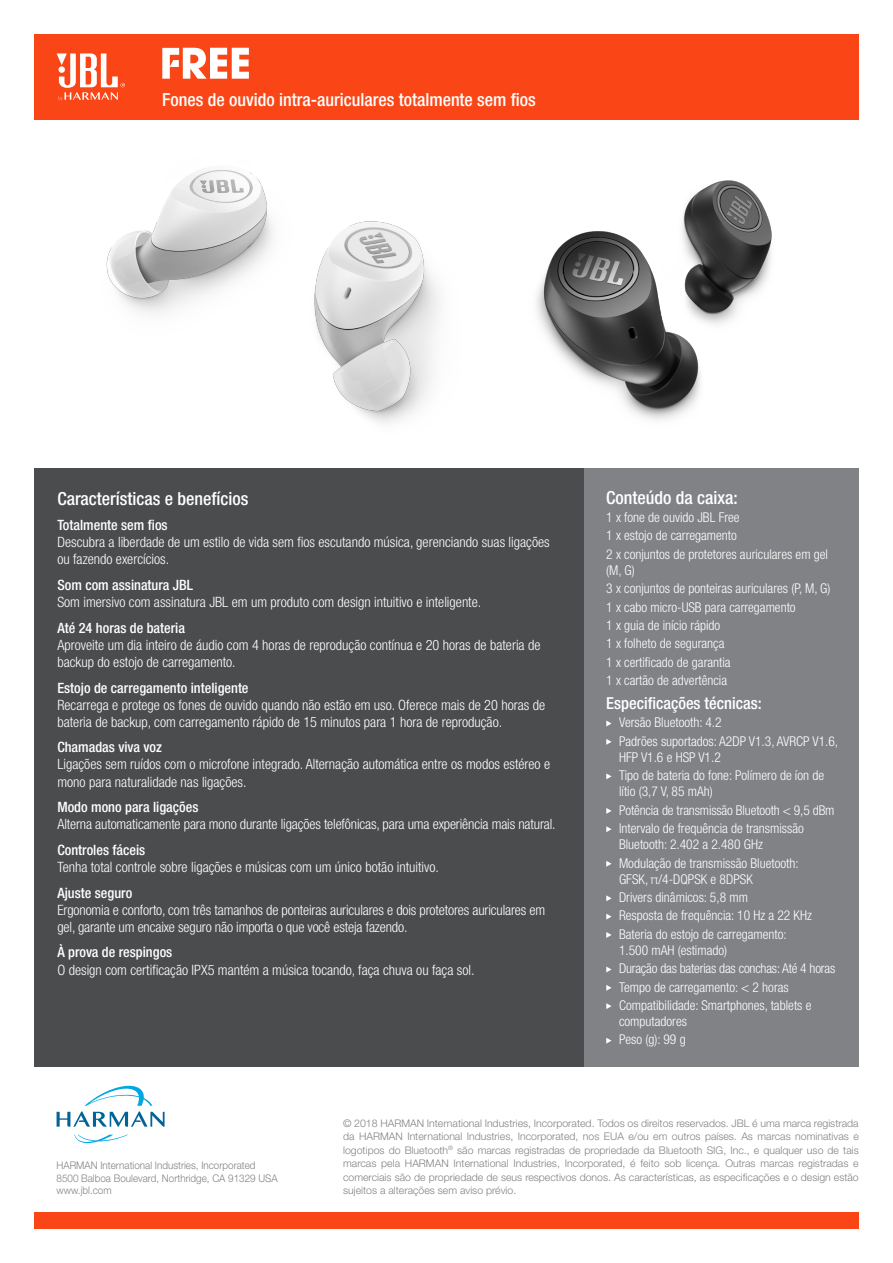
<style>
.page{position:relative;width:893px;height:1263px;background:#fff}
.page>*{position:absolute;margin:0;border:0;box-sizing:border-box;transform-origin:0 0}
.t1{font:500 condensed 18px "Helvetica Neue LT Pro";color:#fff}
.t2{font:500 condensed 16.5px "Helvetica Neue LT Pro";color:#fff}
.t3{font:300 condensed 14.25px/17.1px "Helvetica Neue LT Pro";color:#fff}
.t4{font:500 condensed 14.25px "Helvetica Neue LT Pro";color:#fff}
.t5{font:300 condensed 13.5px/16.2px "Helvetica Neue LT Pro";color:#fff}
.t6{font:300 10.5px/13.5px "Helvetica Neue LT Pro";color:#808285;text-align:justify}
.t7{font:300 10.5px "Helvetica Neue LT Pro";color:#808285;scale:.94 1}
</style>
<div class="page">
<img style="left:106px;top:170px;width:334px;height:253px">
<div style="left:34px;top:1213px;width:825px;height:16px;background:#fa4616"></div>
<svg style="left:74px;top:1135px;width:54px;height:8px"></svg>
<svg style="left:57px;top:1085px;width:108px;height:42px"></svg>
<div style="left:34px;top:34px;width:825px;height:85px;background:#fa4616"></div>
<svg style="left:57px;top:53px;width:68px;height:48px"></svg>
<div style="left:584px;top:468px;width:275px;height:599px;background:#808285"></div>
<svg style="left:606px;top:720px;width:6px;height:6px"></svg>
<svg style="left:606px;top:739px;width:6px;height:6px"></svg>
<svg style="left:606px;top:773px;width:6px;height:6px"></svg>
<svg style="left:606px;top:808px;width:6px;height:6px"></svg>
<svg style="left:606px;top:826px;width:6px;height:6px"></svg>
<svg style="left:606px;top:861px;width:6px;height:6px"></svg>
<svg style="left:606px;top:895px;width:6px;height:6px"></svg>
<svg style="left:606px;top:914px;width:6px;height:5px"></svg>
<svg style="left:606px;top:932px;width:6px;height:6px"></svg>
<svg style="left:606px;top:966px;width:6px;height:6px"></svg>
<svg style="left:606px;top:985px;width:6px;height:6px"></svg>
<svg style="left:606px;top:1003px;width:6px;height:6px"></svg>
<svg style="left:606px;top:1038px;width:6px;height:5px"></svg>
<div style="left:34px;top:468px;width:550px;height:599px;background:#4b4c4d"></div>
<img style="left:536px;top:180px;width:236px;height:240px">
<svg style="left:162px;top:48px;width:87px;height:31px"></svg>
<p class="t1" style="left:162px;top:89px;width:375px">Fones de ouvido intra-auriculares totalmente sem fios</p>
<p class="t1" style="left:57px;top:487px;width:193px">Características e benefícios</p>
<p class="t4" style="left:57px;top:517px;width:112px">Totalmente sem fios</p>
<p class="t3" style="left:57px;top:534px;width:494px">Descubra a liberdade de um estilo de vida sem fios escutando música, gerenciando suas ligações ou fazendo exercícios.</p>
<p class="t4" style="left:57px;top:576px;width:137px">Som com assinatura JBL</p>
<p class="t3" style="left:57px;top:593px;width:425px">Som imersivo com assinatura JBL em um produto com design intuitivo e inteligente.</p>
<p class="t4" style="left:57px;top:619px;width:129px">Até 24 horas de bateria</p>
<p class="t3" style="left:57px;top:636px;width:485px">Aproveite um dia inteiro de áudio com 4 horas de reprodução contínua e 20 horas de bateria de backup do estojo de carregamento.</p>
<p class="t4" style="left:57px;top:679px;width:193px">Estojo de carregamento inteligente</p>
<p class="t3" style="left:57px;top:696px;width:489px">Recarrega e protege os fones de ouvido quando não estão em uso. Oferece mais de 20 horas de bateria de backup, com carregamento rápido de 15 minutos para 1 hora de reprodução.</p>
<p class="t4" style="left:57px;top:739px;width:106px">Chamadas viva voz</p>
<p class="t3" style="left:57px;top:756px;width:494px">Ligações sem ruídos com o microfone integrado. Alternação automática entre os modos estéreo e mono para naturalidade nas ligações.</p>
<p class="t4" style="left:57px;top:799px;width:143px">Modo mono para ligações</p>
<p class="t3" style="left:57px;top:815px;width:500px">Alterna automaticamente para mono durante ligações telefônicas, para uma experiência mais natural.</p>
<p class="t4" style="left:57px;top:841px;width:89px">Controles fáceis</p>
<p class="t3" style="left:57px;top:858px;width:383px">Tenha total controle sobre ligações e músicas com um único botão intuitivo.</p>
<p class="t4" style="left:57px;top:884px;width:76px">Ajuste seguro</p>
<p class="t3" style="left:57px;top:901px;width:489px">Ergonomia e conforto, com três tamanhos de ponteiras auriculares e dois protetores auriculares em gel, garante um encaixe seguro não importa o que você esteja fazendo.</p>
<p class="t4" style="left:57px;top:944px;width:116px">À prova de respingos</p>
<p class="t3" style="left:57px;top:961px;width:419px">O design com certificação IPX5 mantém a música tocando, faça chuva ou faça sol.</p>
<p class="t1" style="left:606px;top:487px;width:133px">Conteúdo da caixa:</p>
<p class="t5" style="left:606px;top:509px;width:135px">1 x fone de ouvido JBL Free</p>
<p class="t5" style="left:606px;top:527px;width:132px">1 x estojo de carregamento</p>
<p class="t5" style="left:606px;top:546px;width:223px">2 x conjuntos de protetores auriculares em gel (M, G)</p>
<p class="t5" style="left:606px;top:580px;width:226px">3 x conjuntos de ponteiras auriculares (P, M, G)</p>
<p class="t5" style="left:606px;top:599px;width:191px">1 x cabo micro-USB para carregamento</p>
<p class="t5" style="left:606px;top:617px;width:116px">1 x guia de início rápido</p>
<p class="t5" style="left:606px;top:635px;width:120px">1 x folheto de segurança</p>
<p class="t5" style="left:606px;top:654px;width:126px">1 x certificado de garantia</p>
<p class="t5" style="left:606px;top:672px;width:122px">1 x cartão de advertência</p>
<p class="t2" style="left:606px;top:693px;width:157px">Especificações técnicas:</p>
<p class="t5" style="left:619px;top:714px;width:104px">Versão Bluetooth: 4.2</p>
<p class="t5" style="left:619px;top:733px;width:221px">Padrões suportados: A2DP V1.3, AVRCP V1.6,<br>HFP V1.6 e HSP V1.2</p>
<p class="t5" style="left:619px;top:767px;width:207px">Tipo de bateria do fone: Polímero de íon de lítio (3,7 V, 85 mAh)</p>
<p class="t5" style="left:619px;top:802px;width:217px">Potência de transmissão Bluetooth &lt; 9,5 dBm</p>
<p class="t5" style="left:619px;top:820px;width:186px">Intervalo de frequência de transmissão<br>Bluetooth: 2.402 a 2.480 GHz</p>
<p class="t5" style="left:619px;top:854px;width:181px">Modulação de transmissão Bluetooth:<br>GFSK, π/4-DQPSK e 8DPSK</p>
<p class="t5" style="left:619px;top:889px;width:130px">Drivers dinâmicos: 5,8 mm</p>
<p class="t5" style="left:619px;top:907px;width:194px">Resposta de frequência: 10 Hz a 22 KHz</p>
<p class="t5" style="left:619px;top:926px;width:169px">Bateria do estojo de carregamento:<br>1.500 mAH (estimado)</p>
<p class="t5" style="left:619px;top:960px;width:218px">Duração das baterias das conchas: Até 4 horas</p>
<p class="t5" style="left:619px;top:979px;width:171px">Tempo de carregamento: &lt; 2 horas</p>
<p class="t5" style="left:619px;top:997px;width:194px">Compatibilidade: Smartphones, tablets e computadores</p>
<p class="t5" style="left:619px;top:1031px;width:68px">Peso (g): 99 g</p>
<p class="t7" style="left:57px;top:1159px;width:213px">HARMAN International Industries, Incorporated</p>
<p class="t7" style="left:57px;top:1171px;width:237px">8500 Balboa Boulevard, Northridge, CA 91329 USA</p>
<p class="t7" style="left:57px;top:1184px;width:60px">www.jbl.com</p>
<p class="t6" style="left:343px;top:1116px;width:517px">© 2018 HARMAN International Industries, Incorporated. Todos os direitos reservados. JBL é uma marca registrada da HARMAN International Industries, Incorporated, nos EUA e/ou em outros países. As marcas nominativas e logotipos do Bluetooth<sup>®</sup> são marcas registradas de propriedade da Bluetooth SIG, Inc., e qualquer uso de tais marcas pela HARMAN International Industries, Incorporated, é feito sob licença. Outras marcas registradas e comerciais são de propriedade de seus respectivos donos. As características, as especificações e o design estão sujeitos a alterações sem aviso prévio.</p>
</div>
